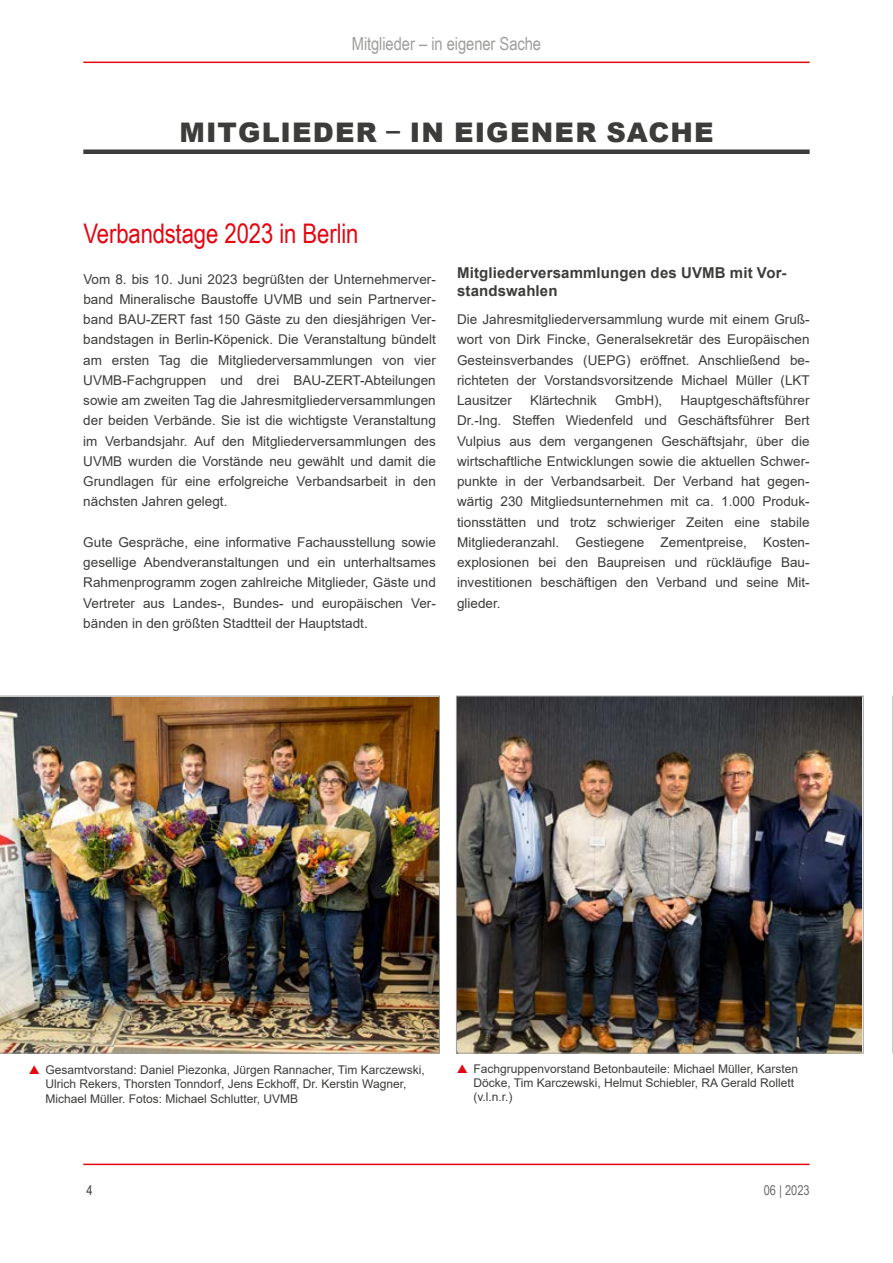
<style>
.page{position:relative;width:893px;height:1263px;background:#fff}
.page>*{position:absolute;margin:0;border:0;box-sizing:border-box;transform-origin:0 0}
.t1{font:900 27px "Arial";letter-spacing:.045em;color:#3c3c3b}
.t2{font:27px "Arial Narrow";letter-spacing:-.01em;color:#e30613}
.t3{font:18px "Arial Narrow";letter-spacing:-.005em;color:#9d9d9c}
.t4{font:700 15px/18px "Arial";letter-spacing:.01em;color:#3c3c3b}
.t5{font:13.5px/20.2px "Arial";color:#3c3c3b;text-align:justify}
.t6{font:13.5px "Arial Narrow";color:#6b6b6a}
.t7{font:13.5px "Arial Narrow";color:#3c3c3b}
.t8{font:12px/14.4px "Arial";color:#3c3c3b}
</style>
<div class="page">
<hr style="left:83px;top:62px;width:727px;height:1px;background:#e30613">
<hr style="left:83px;top:1163px;width:727px;height:2px;background:#e30613">
<div style="left:83px;top:149px;width:727px;height:5px;background:#3c3c3b"></div>
<img style="left:0;top:696px;width:440px;height:357px">
<img style="left:458px;top:698px;width:403px;height:353px">
<div style="left:456px;top:696px;width:407px;height:357px;border:1px solid #9d9d9c"></div>
<svg style="left:892px;top:696px;width:1px;height:357px"></svg>
<h2 class="t3" style="left:352px;top:31px;width:191px">Mitglieder – in eigener Sache</h2>
<h1 class="t1" style="left:179px;top:113px;width:536px">MITGLIEDER – IN EIGENER SACHE</h1>
<h1 class="t2" style="left:83px;top:214px;width:277px">Verbandstage 2023 in Berlin</h1>
<p class="t5" style="left:83px;top:269px;width:354px">Vom 8. bis 10. Juni 2023 begrüßten der Unternehmerver&shy;band Mineralische Baustoffe UVMB und sein Partnerver&shy;band BAU-ZERT fast 150 Gäste zu den diesjährigen Ver&shy;bandstagen in Berlin-Köpenick. Die Veranstaltung bündelt am ersten Tag die Mitgliederversammlungen von vier UVMB-Fachgruppen und drei BAU-ZERT-Abteilungen sowie am zweiten Tag die Jahresmitgliederversammlungen der beiden Verbände. Sie ist die wichtigste Veranstaltung im Verbandsjahr. Auf den Mitgliederversammlungen des UVMB wurden die Vorstände neu gewählt und damit die Grundlagen für eine erfolgreiche Verbandsarbeit in den nächsten Jahren gelegt.</p>
<p class="t5" style="left:83px;top:532px;width:354px">Gute Gespräche, eine informative Fachausstellung sowie gesellige Abendveranstaltungen und ein unterhaltsames Rahmenprogramm zogen zahlreiche Mitglieder, Gäste und Vertreter aus Landes-, Bundes- und europäischen Ver&shy;bänden in den größten Stadtteil der Hauptstadt.</p>
<p class="t4" style="left:457px;top:264px;width:331px">Mitgliederversammlungen des UVMB mit Vor&shy;standswahlen</p>
<p class="t5" style="left:457px;top:309px;width:354px">Die Jahresmitgliederversammlung wurde mit einem Gruß&shy;wort von Dirk Fincke, Generalsekretär des Europäischen Gesteinsverbandes (UEPG) eröffnet. Anschließend be&shy;richteten der Vorstandsvorsitzende Michael Müller (LKT Lausitzer</p>
<p class="t5" style="left:457px;top:390px;width:354px;text-indent:223px">Hauptgeschäftsführer Dr.-Ing. Steffen Wiedenfeld und Geschäftsführer Bert Vulpius aus dem vergangenen Geschäftsjahr, über die wirtschaftliche Entwicklungen sowie die aktuellen Schwer&shy;punkte in der Verbandsarbeit. Der Verband hat gegen&shy;wärtig 230 Mitgliedsunternehmen mit ca. 1.000 Produk&shy;tionsstätten und trotz schwieriger Zeiten eine stabile Mitgliederanzahl. Gestiegene Zementpreise, Kosten&shy;explosionen bei den Baupreisen und rückläufige Bau&shy;investitionen beschäftigen den Verband und seine Mit&shy;glieder.</p>
<p class="t5" style="left:530px;top:390px;width:68px">Klärtechnik</p>
<p class="t5" style="left:615px;top:390px;width:49px">GmbH),</p>
<p class="t8" style="left:45px;top:1062px;width:381px">Gesamtvorstand: Daniel Piezonka, Jürgen Rannacher, Tim Karczewski,<br>Ulrich Rekers, Thorsten Tonndorf, Jens Eckhoff, Dr. Kerstin Wagner,<br>Michael Müller. Fotos: Michael Schlutter, UVMB</p>
<p class="t8" style="left:473px;top:1061px;width:326px">Fachgruppenvorstand Betonbauteile: Michael Müller, Karsten<br>Döcke, Tim Karczewski, Helmut Schiebler, RA Gerald Rollett (v.l.n.r.)</p>
<p class="t7" style="left:86px;top:1180px;width:8px">4</p>
<p class="t6" style="left:764px;top:1180px;width:47px">06 | 2023</p>
</div>
